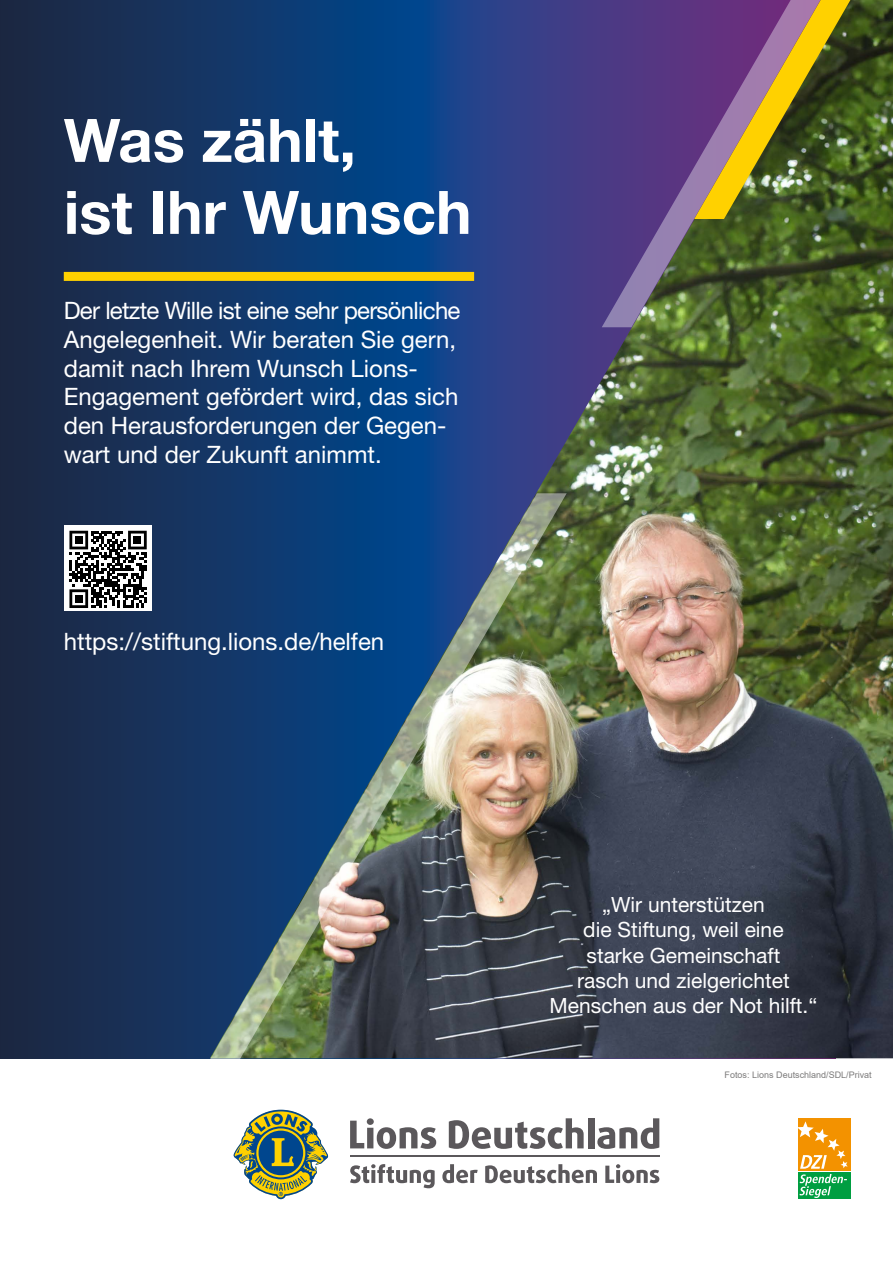
<style>
.page{position:relative;width:893px;height:1263px;background:#fff}
.page>*{position:absolute;margin:0;border:0;box-sizing:border-box;transform-origin:0 0}
.t1{font:700 60px/72px "Helvetica Neue LT Pro";color:#fff}
.t2{font:24px/28.8px "Helvetica Neue LT Pro";color:#fff}
.t3{font:21px/25.2px "Helvetica Neue LT Pro";color:#fff;text-align:center}
.t4{font:9px "Arial";color:#7c7b7b}
</style>
<div class="page">
<svg style="left:0;top:0;width:210px;height:1058px;background:#182e52"></svg>
<div style="left:64px;top:272px;width:410px;height:9px;background:#ffd100"></div>
<img style="left:210px;top:0;width:683px;height:1058px">
<div style="left:64px;top:525px;width:88px;height:86px;background:#fff"></div>
<svg style="left:69px;top:531px;width:78px;height:77px"></svg>
<div style="left:75px;top:536px;width:8px;height:8px;background:#000"></div>
<div style="left:133px;top:536px;width:8px;height:8px;background:#000"></div>
<div style="left:75px;top:595px;width:8px;height:8px;background:#000"></div>
<svg style="left:602px;top:0;width:291px;height:327px;background:#515056"></svg>
<img style="left:206px;top:493px;width:361px;height:566px">
<svg style="left:694px;top:0;width:156px;height:219px;background:#7e694d"></svg>
<div style="left:588px;top:1118px;width:6px;height:30px;background:#5b585b"></div>
<svg style="left:597px;top:1118px;width:62px;height:31px"></svg>
<hr style="left:350px;top:1156px;width:309px;height:1px;background:#5b585b">
<svg style="left:350px;top:1118px;width:86px;height:31px"></svg>
<svg style="left:449px;top:1118px;width:135px;height:31px"></svg>
<svg style="left:350px;top:1164px;width:85px;height:24px"></svg>
<svg style="left:442px;top:1164px;width:36px;height:19px"></svg>
<svg style="left:485px;top:1164px;width:112px;height:19px"></svg>
<svg style="left:605px;top:1164px;width:54px;height:19px"></svg>
<svg style="left:234px;top:1110px;width:94px;height:89px"></svg>
<div style="left:797px;top:1118px;width:53px;height:53px;background:#f39200"></div>
<div style="left:797px;top:1173px;width:53px;height:26px;background:#009e41"></div>
<svg style="left:797px;top:1121px;width:51px;height:77px"></svg>
<h1 class="t1" style="left:64px;top:103px;width:409px">Was zählt,<br>ist Ihr Wunsch</h1>
<p class="t2" style="left:64px;top:296px;width:398px">Der letzte Wille ist eine sehr persönliche Angelegenheit. Wir beraten Sie gern, damit nach Ihrem Wunsch Lions-Engagement gefördert wird, das sich den Herausforderungen der Gegen&shy;wart und der Zukunft animmt.</p>
<p class="t2" style="left:64px;top:626px;width:322px">https://stiftung.lions.de/helfen</p>
<p class="t3" style="left:550px;top:892px;width:269px">„Wir unterstützen<br>die Stiftung, weil eine<br>starke Gemeinschaft<br>rasch und zielgerichtet<br>Menschen aus der Not hilft.“</p>
<p class="t4" style="left:725px;top:1069px;width:149px">Fotos: Lions Deutschland/SDL/Privat</p>
</div>
